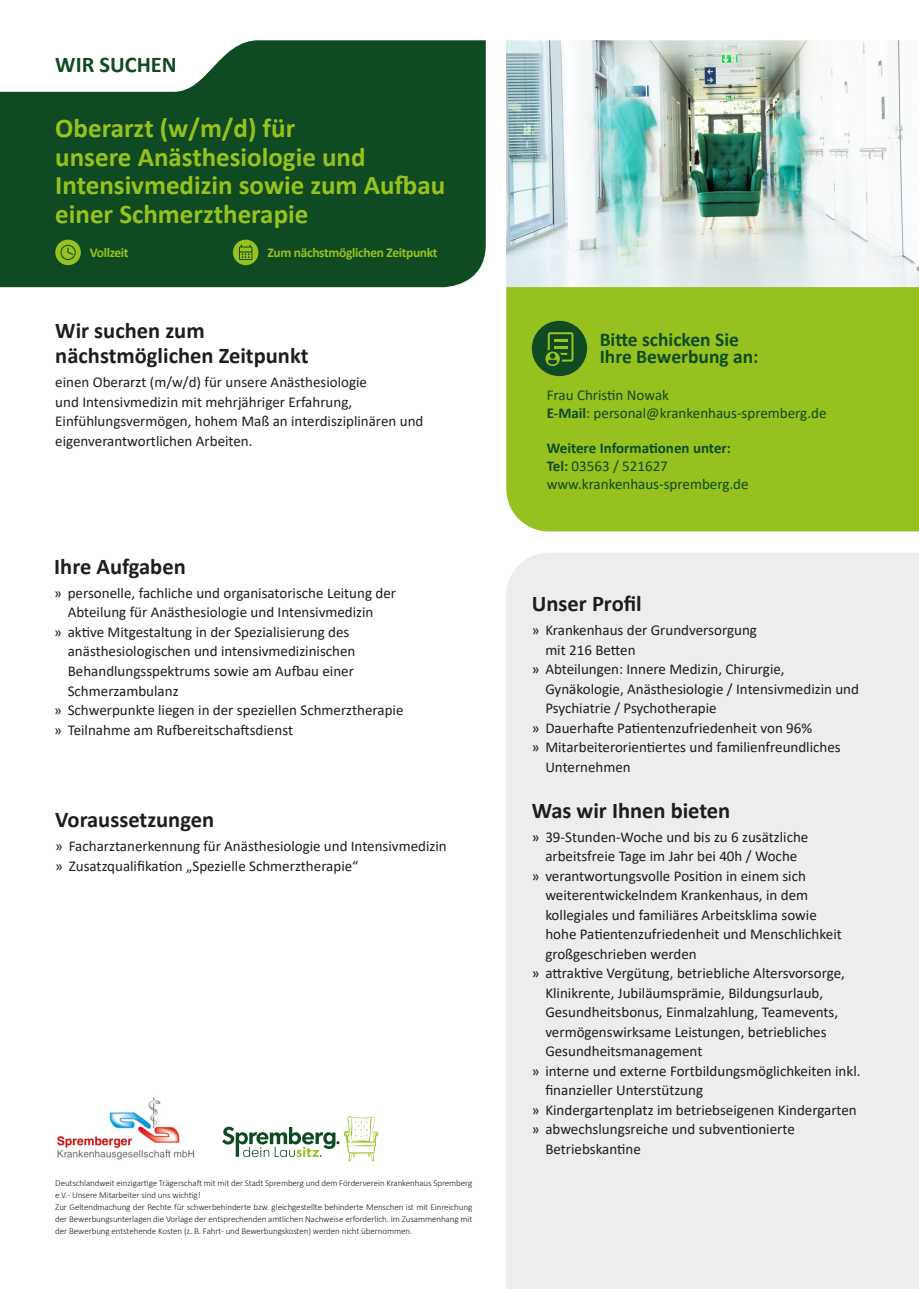
<style>
.page{position:relative;width:919px;height:1289px;background:#fff}
.page>*{position:absolute;margin:0;border:0;box-sizing:border-box;transform-origin:0 0}
.t1{font:700 27px/28.5px "Calibri";color:#96c11f}
.t2{font:700 22.5px/25.5px "Calibri";color:#1d1d1b}
.t3{font:700 22.5px "Calibri";color:#0f4b22}
.t4{font:700 19.5px/16.5px "Calibri";color:#0f4b22}
.t5{font:15px/19.5px "Calibri";color:#1d1d1b}
.t6{font:15px/18px "Calibri";color:#0f4b22}
.t7{font:700 13.5px "Calibri";letter-spacing:-.025em;color:#96c11f}
.t8{font:300 9px/12px "Calibri";letter-spacing:-.01em;color:#1d1d1b}
.s1{font-weight:700}
</style>
<div class="page">
<div style="left:506px;top:553px;width:412px;height:735px;background:#ededed"></div>
<img style="left:506px;top:92px;width:412px;height:195px">
<div style="left:506px;top:287px;width:412px;height:244px;background:#96c11f"></div>
<div style="left:0;top:92px;width:485px;height:195px;background:#0f4b22"></div>
<svg style="left:0;top:40px;width:900px;height:52px"></svg>
<div style="left:531px;top:321px;width:56px;height:55px;background:#0f4b22;border-radius:50%"></div>
<svg style="left:545px;top:332px;width:28px;height:34px"></svg>
<div style="left:55px;top:240px;width:26px;height:25px;background:#96c11f;border-radius:50%"></div>
<svg style="left:60px;top:245px;width:16px;height:15px"></svg>
<div style="left:233px;top:240px;width:25px;height:25px;background:#96c11f;border-radius:50%"></div>
<svg style="left:239px;top:245px;width:13px;height:15px"></svg>
<svg style="left:222px;top:1116px;width:156px;height:45px"></svg>
<img style="left:57px;top:1097px;width:138px;height:63px">
<h2 class="t3" style="left:55px;top:49px;width:123px">WIR SUCHEN</h2>
<h1 class="t1" style="left:55px;top:114px;width:391px">Oberarzt (w/m/d) für<br>unsere Anästhesiologie und<br>Intensivmedizin sowie zum Aufbau einer Schmerztherapie</h1>
<p class="t7" style="left:90px;top:243px;width:40px">Vollzeit</p>
<p class="t7" style="left:267px;top:243px;width:172px">Zum nächstmöglichen Zeitpunkt</p>
<h2 class="t2" style="left:55px;top:317px;width:255px">Wir suchen zum nächstmöglichen Zeitpunkt</h2>
<p class="t5" style="left:55px;top:372px;width:369px">einen Oberarzt (m/w/d) für unsere Anästhesiologie<br>und Intensivmedizin mit mehrjähriger Erfahrung, Einfühlungsvermögen, hohem Maß an interdisziplinären und eigenverantwortlichen Arbeiten.</p>
<h2 class="t2" style="left:54px;top:553px;width:133px">Ihre Aufgaben</h2>
<p class="t5" style="left:54px;top:583px;width:343px">» personelle, fachliche und organisatorische Leitung der</p>
<p class="t5" style="left:68px;top:602px;width:307px">Abteilung für Anästhesiologie und Intensivmedizin</p>
<p class="t5" style="left:54px;top:622px;width:296px">» aktive Mitgestaltung in der Spezialisierung des</p>
<p class="t5" style="left:68px;top:641px;width:289px">anästhesiologischen und intensivmedizinischen</p>
<p class="t5" style="left:68px;top:661px;width:288px">Behandlungsspektrums sowie am Aufbau einer</p>
<p class="t5" style="left:68px;top:680px;width:112px">Schmerzambulanz</p>
<p class="t5" style="left:54px;top:700px;width:351px">» Schwerpunkte liegen in der speziellen Schmerztherapie</p>
<p class="t5" style="left:54px;top:719px;width:240px">» Teilnahme am Rufbereitschaftsdienst</p>
<h2 class="t2" style="left:55px;top:806px;width:160px">Voraussetzungen</h2>
<p class="t5" style="left:55px;top:836px;width:393px">» Facharztanerkennung für Anästhesiologie und Intensivmedizin » Zusatzqualifikation „Spezielle Schmerztherapie“</p>
<p class="t8" style="left:55px;top:1176px;width:418px">Deutschlandweit einzigartige Trägerschaft mit mit der Stadt Spremberg und dem Förderverein Krankenhaus Spremberg e.V. - Unsere Mitarbeiter sind uns wichtig!<br>Zur Geltendmachung der Rechte für schwerbehinderte bzw. gleichgestellte behinderte Menschen ist mit Einreichung der Bewerbungsunterlagen die Vorlage der entsprechenden amtlichen Nachweise erforderlich. Im Zusammenhang mit der Bewerbung entstehende Kosten (z. B. Fahrt- und Bewerbungskosten) werden nicht übernommen.</p>
<h3 class="t4" style="left:599px;top:331px;width:160px">Bitte schicken Sie<br>Ihre Bewerbung an:</h3>
<p class="t6" style="left:546px;top:386px;width:281px">Frau Christin Nowak<br><span class="s1">E-Mail</span>: personal@krankenhaus-spremberg.de</p>
<p class="t6" style="left:546px;top:439px;width:203px"><span class="s1">Weitere Informationen unter:<br>Tel:</span> 03563 / 521627 www.krankenhaus-spremberg.de</p>
<h2 class="t2" style="left:531px;top:591px;width:111px">Unser Profil</h2>
<p class="t5" style="left:531px;top:620px;width:226px">» Krankenhaus der Grundversorgung</p>
<p class="t5" style="left:545px;top:639px;width:92px">mit 216 Betten</p>
<p class="t5" style="left:531px;top:659px;width:254px">» Abteilungen: Innere Medizin, Chirurgie,</p>
<p class="t5" style="left:545px;top:678px;width:315px">Gynäkologie, Anästhesiologie / Intensivmedizin und</p>
<p class="t5" style="left:545px;top:698px;width:173px">Psychiatrie / Psychotherapie</p>
<p class="t5" style="left:531px;top:717px;width:282px">» Dauerhafte Patientenzufriedenheit von 96%</p>
<p class="t5" style="left:531px;top:737px;width:310px">» Mitarbeiterorientiertes und familienfreundliches</p>
<p class="t5" style="left:545px;top:756px;width:87px">Unternehmen</p>
<h2 class="t2" style="left:531px;top:797px;width:200px">Was wir Ihnen bieten</h2>
<p class="t5" style="left:531px;top:826px;width:278px">» 39-Stunden-Woche und bis zu 6 zusätzliche</p>
<p class="t5" style="left:545px;top:846px;width:253px">arbeitsfreie Tage im Jahr bei 40h / Woche</p>
<p class="t5" style="left:531px;top:865px;width:275px">» verantwortungsvolle Position in einem sich</p>
<p class="t5" style="left:545px;top:885px;width:264px">weiterentwickelndem Krankenhaus, in dem</p>
<p class="t5" style="left:545px;top:904px;width:273px">kollegiales und familiäres Arbeitsklima sowie</p>
<p class="t5" style="left:545px;top:924px;width:298px">hohe Patientenzufriedenheit und Menschlichkeit</p>
<p class="t5" style="left:545px;top:943px;width:153px">großgeschrieben werden</p>
<p class="t5" style="left:531px;top:963px;width:314px">» attraktive Vergütung, betriebliche Altersvorsorge,</p>
<p class="t5" style="left:545px;top:982px;width:279px">Klinikrente, Jubiläumsprämie, Bildungsurlaub,</p>
<p class="t5" style="left:545px;top:1002px;width:294px">Gesundheitsbonus, Einmalzahlung, Teamevents,</p>
<p class="t5" style="left:545px;top:1021px;width:283px">vermögenswirksame Leistungen, betriebliches</p>
<p class="t5" style="left:545px;top:1041px;width:158px">Gesundheitsmanagement</p>
<p class="t5" style="left:531px;top:1060px;width:330px">» interne und externe Fortbildungsmöglichkeiten inkl.</p>
<p class="t5" style="left:545px;top:1080px;width:159px">finanzieller Unterstützung</p>
<p class="t5" style="left:531px;top:1099px;width:326px">» Kindergartenplatz im betriebseigenen Kindergarten</p>
<p class="t5" style="left:531px;top:1119px;width:264px">» abwechslungsreiche und subventionierte</p>
<p class="t5" style="left:545px;top:1138px;width:97px">Betriebskantine</p>
</div>
